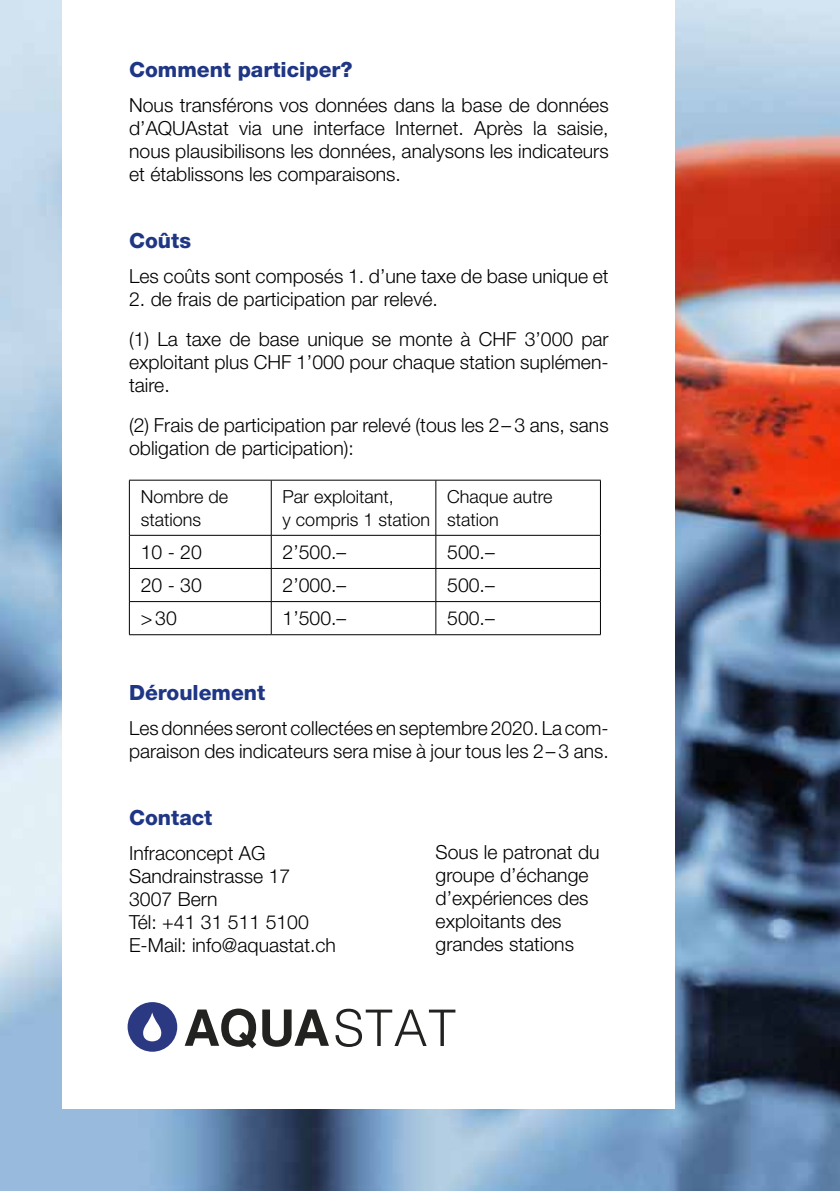
<style>
.page{position:relative;width:840px;height:1191px;background:#fff}
.page>*{position:absolute;margin:0;border:0;box-sizing:border-box;transform-origin:0 0}
.t1{font:800 21px "Helvetica Neue LT Std";color:#1f3685}
.t2{font:300 19.4px/23px "Helvetica Neue LT Std";color:#000}
.t3{font:300 18px/23px "Helvetica Neue LT Std";color:#000}
</style>
<div class="page">
<img style="left:0;top:0;width:839px;height:1191px">
<div style="left:62px;top:0;width:613px;height:1108px;background:#fff"></div>
<svg style="left:184px;top:1008px;width:72px;height:40px"></svg>
<svg style="left:262px;top:1009px;width:67px;height:37px"></svg>
<svg style="left:335px;top:1008px;width:120px;height:39px"></svg>
<div style="left:127px;top:1002px;width:50px;height:49px;background:#2b3982;border-radius:50%"></div>
<svg style="left:143px;top:1012px;width:19px;height:29px"></svg>
<hr style="left:129px;top:480px;width:142px;height:1px;background:#000">
<hr style="left:129px;top:480px;width:1px;height:55px;background:#000">
<hr style="left:271px;top:480px;width:164px;height:1px;background:#000">
<hr style="left:271px;top:480px;width:1px;height:55px;background:#000">
<hr style="left:435px;top:480px;width:165px;height:1px;background:#000">
<hr style="left:435px;top:480px;width:1px;height:55px;background:#000">
<hr style="left:599px;top:480px;width:1px;height:55px;background:#000">
<hr style="left:129px;top:535px;width:142px;height:1px;background:#000">
<hr style="left:129px;top:535px;width:1px;height:33px;background:#000">
<hr style="left:271px;top:535px;width:164px;height:1px;background:#000">
<hr style="left:271px;top:535px;width:1px;height:33px;background:#000">
<hr style="left:435px;top:535px;width:165px;height:1px;background:#000">
<hr style="left:435px;top:535px;width:1px;height:33px;background:#000">
<hr style="left:599px;top:535px;width:1px;height:33px;background:#000">
<hr style="left:129px;top:568px;width:142px;height:1px;background:#000">
<hr style="left:129px;top:568px;width:1px;height:33px;background:#000">
<hr style="left:271px;top:568px;width:164px;height:1px;background:#000">
<hr style="left:271px;top:568px;width:1px;height:33px;background:#000">
<hr style="left:435px;top:568px;width:165px;height:1px;background:#000">
<hr style="left:435px;top:568px;width:1px;height:33px;background:#000">
<hr style="left:599px;top:568px;width:1px;height:33px;background:#000">
<hr style="left:129px;top:601px;width:142px;height:1px;background:#000">
<hr style="left:129px;top:602px;width:1px;height:32px;background:#000">
<hr style="left:271px;top:601px;width:164px;height:1px;background:#000">
<hr style="left:271px;top:602px;width:1px;height:32px;background:#000">
<hr style="left:435px;top:601px;width:165px;height:1px;background:#000">
<hr style="left:435px;top:602px;width:1px;height:32px;background:#000">
<hr style="left:599px;top:602px;width:1px;height:32px;background:#000">
<hr style="left:129px;top:634px;width:142px;height:1px;background:#000">
<hr style="left:271px;top:634px;width:164px;height:1px;background:#000">
<hr style="left:435px;top:634px;width:165px;height:1px;background:#000">
<p class="t1" style="left:129px;top:57px;width:225px">Comment participer?</p>
<p class="t2" style="left:129px;top:93px;width:481px;text-align:justify">Nous transférons vos données dans la base de données d’AQUAstat via une interface Internet. Après la saisie, nous plausibilisons les données, analysons les indicateurs et établissons les comparaisons.</p>
<p class="t1" style="left:129px;top:228px;width:63px">Coûts</p>
<p class="t2" style="left:129px;top:264px;width:481px">Les coûts sont composés 1. d’une taxe de base unique et</p>
<p class="t2" style="left:129px;top:278px;width:481px;line-height:40px">2. de frais de participation par relevé.<br>(1) La taxe de base unique se monte à CHF 3’000 par</p>
<p class="t2" style="left:129px;top:350px;width:481px">exploitant plus CHF 1’000 pour chaque station suplémen&shy;taire.</p>
<p class="t2" style="left:129px;top:413px;width:481px">(2) Frais de participation par relevé (tous les 2– 3 ans, sans obligation de participation):</p>
<p class="t3" style="left:141px;top:484px;width:89px">Nombre de stations</p>
<p class="t3" style="left:282px;top:484px;width:149px">Par exploitant,<br>y compris 1 station</p>
<p class="t3" style="left:447px;top:484px;width:107px">Chaque autre station</p>
<p class="t2" style="left:141px;top:540px;width:63px">10 - 20</p>
<p class="t2" style="left:282px;top:540px;width:65px">2’500.–</p>
<p class="t2" style="left:447px;top:540px;width:49px">500.–</p>
<p class="t2" style="left:141px;top:573px;width:63px">20 - 30</p>
<p class="t2" style="left:282px;top:573px;width:65px">2’000.–</p>
<p class="t2" style="left:447px;top:573px;width:49px">500.–</p>
<p class="t2" style="left:141px;top:606px;width:38px">&gt;30</p>
<p class="t2" style="left:282px;top:606px;width:65px">1’500.–</p>
<p class="t2" style="left:447px;top:606px;width:49px">500.–</p>
<p class="t1" style="left:129px;top:680px;width:138px">Déroulement</p>
<p class="t2" style="left:129px;top:716px;width:481px">Les données seront collectées en septembre 2020. La com&shy;paraison des indicateurs sera mise à jour tous les 2– 3 ans.</p>
<p class="t1" style="left:129px;top:805px;width:85px">Contact</p>
<p class="t2" style="left:129px;top:841px;width:208px">Infraconcept AG<br>Sandrainstrasse 17<br>3007 Bern<br>Tél: +41 31 511 5100<br>E-Mail: info@aquastat.ch</p>
<p class="t2" style="left:435px;top:839px;width:165px">Sous le patronat du groupe d’échange d’expériences des exploitants des grandes stations</p>
</div>
